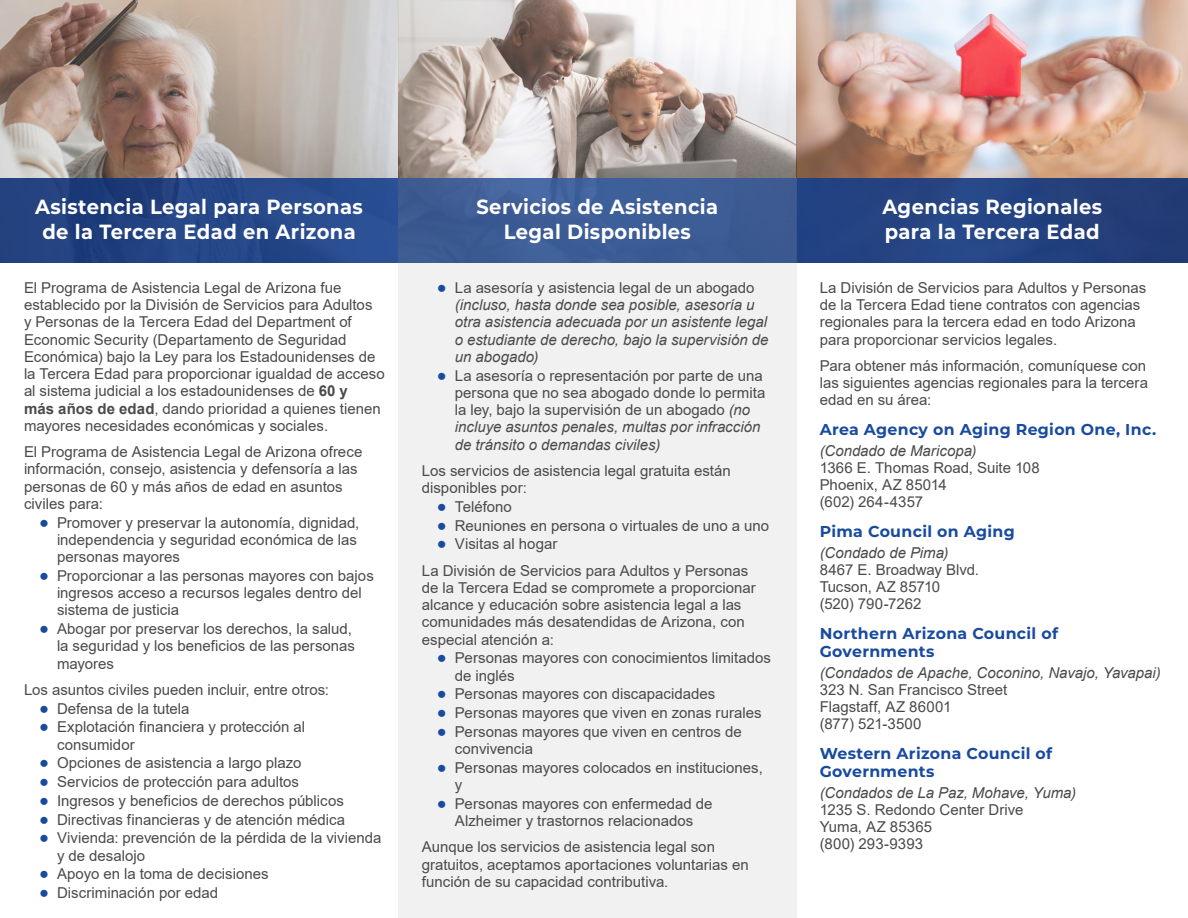
<style>
.page{position:relative;width:1188px;height:918px;background:#fff}
.page>*{position:absolute;margin:0;border:0;box-sizing:border-box;transform-origin:0 0}
.t1{font:700 20.4px/25.5px "Montserrat";letter-spacing:.02em;color:#fff;text-align:center;scale:.95 1}
.t2{font:700 15.75px/18px "Montserrat";letter-spacing:.02em;color:#184a9e}
.t3{font:15px/17.2px "Arial";color:#4a4a4d}
.t4{font:italic 15px/17.2px "Arial";color:#4a4a4d}
.s1{font-style:normal;font-size:16.5px;color:#184a9e}
.s2{font-style:normal}
.s3{font-size:16.5px;color:#184a9e}
.s4{font-style:italic}
.s5{font-weight:700}
</style>
<div class="page">
<img style="left:0;top:0;width:1188px;height:263px">
<svg style="left:0;top:178px;width:1188px;height:84px;background:#244382"></svg>
<svg style="left:398px;top:178px;width:398px;height:740px;fill:#f1f1f1"></svg>
<h1 class="t1" style="left:35px;top:193px;width:346px">Asistencia Legal para Personas de la Tercera Edad en Arizona</h1>
<h1 class="t1" style="left:882px;top:193px;width:233px;text-align:left">Agencias Regionales para la Tercera Edad</h1>
<p class="t4" style="left:455px;top:279px;width:315px;text-indent:-18px"><span class="s1">●</span> <span class="s2">La asesoría y asistencia legal de un abogado </span>(incluso, hasta donde sea posible, asesoría u otra asistencia adecuada por un asistente legal o estudiante de derecho, bajo la supervisión de un abogado)</p>
<p class="t3" style="left:455px;top:367px;width:312px;text-indent:-18px"><span class="s3">●</span> La asesoría o representación por parte de una persona que no sea abogado donde lo permita la ley, bajo la supervisión de un abogado <span class="s4">(no incluye asuntos penales, multas por infracción de tránsito o demandas civiles)</span></p>
<p class="t3" style="left:422px;top:462px;width:311px">Los servicios de asistencia legal gratuita están disponibles por:</p>
<p class="t3" style="left:437px;top:498px;width:77px"><span class="s3">●</span> Teléfono</p>
<p class="t3" style="left:437px;top:517px;width:334px"><span class="s3">●</span> Reuniones en persona o virtuales de uno a uno</p>
<p class="t3" style="left:422px;top:531px;width:328px;line-height:26.2px;text-indent:15px"><span class="s3">●</span> Visitas al hogar<br>La División de Servicios para Adultos y Personas</p>
<p class="t3" style="left:422px;top:579px;width:335px">de la Tercera Edad se compromete a proporcionar alcance y educación sobre asistencia legal a las comunidades más desatendidas de Arizona, con especial atención a:</p>
<p class="t3" style="left:455px;top:649px;width:318px;text-indent:-18px"><span class="s3">●</span> Personas mayores con conocimientos limitados de inglés</p>
<p class="t3" style="left:437px;top:685px;width:280px"><span class="s3">●</span> Personas mayores con discapacidades</p>
<p class="t3" style="left:437px;top:704px;width:326px"><span class="s3">●</span> Personas mayores que viven en zonas rurales</p>
<p class="t3" style="left:455px;top:723px;width:288px;text-indent:-18px"><span class="s3">●</span> Personas mayores que viven en centros de convivencia</p>
<p class="t3" style="left:455px;top:759px;width:310px;text-indent:-18px"><span class="s3">●</span> Personas mayores colocados en instituciones, y</p>
<p class="t3" style="left:437px;top:795px;width:277px;text-align:center"><span class="s3">●</span> Personas mayores con enfermedad de<br>Alzheimer y trastornos relacionados</p>
<p class="t3" style="left:422px;top:838px;width:328px">Aunque los servicios de asistencia legal son gratuitos, aceptamos aportaciones voluntarias en función de su capacidad contributiva.</p>
<h1 class="t1" style="left:476px;top:193px;width:256px">Servicios de Asistencia<br>Legal Disponibles</h1>
<p class="t3" style="left:820px;top:279px;width:328px">La División de Servicios para Adultos y Personas de la Tercera Edad tiene contratos con agencias regionales para la tercera edad en todo Arizona para proporcionar servicios legales.</p>
<p class="t3" style="left:820px;top:357px;width:330px">Para obtener más información, comuníquese con las siguientes agencias regionales para la tercera edad en su área:</p>
<p class="t2" style="left:820px;top:420px;width:338px">Area Agency on Aging Region One, Inc.</p>
<p class="t4" style="left:820px;top:442px;width:158px">(Condado de Maricopa)</p>
<p class="t3" style="left:820px;top:459px;width:222px">1366 E. Thomas Road, Suite 108<br>Phoenix, AZ 85014<br>(602) 264-4357</p>
<p class="t2" style="left:820px;top:522px;width:197px">Pima Council on Aging</p>
<p class="t4" style="left:820px;top:544px;width:130px">(Condado de Pima)</p>
<p class="t3" style="left:820px;top:561px;width:161px">8467 E. Broadway Blvd.<br>Tucson, AZ 85710<br>(520) 790-7262</p>
<p class="t2" style="left:820px;top:624px;width:240px">Northern Arizona Council of<br>Governments</p>
<p class="t4" style="left:820px;top:664px;width:343px">(Condados de Apache, Coconino, Navajo, Yavapai)</p>
<p class="t3" style="left:820px;top:681px;width:189px">323 N. San Francisco Street<br>Flagstaff, AZ 86001<br>(877) 521-3500</p>
<p class="t2" style="left:820px;top:744px;width:234px">Western Arizona Council of<br>Governments</p>
<p class="t4" style="left:820px;top:784px;width:258px">(Condados de La Paz, Mohave, Yuma)</p>
<p class="t3" style="left:820px;top:801px;width:205px">1235 S. Redondo Center Drive<br>Yuma, AZ 85365<br>(800) 293-9393</p>
<p class="t3" style="left:24px;top:279px;width:362px">El Programa de Asistencia Legal de Arizona fue establecido por la División de Servicios para Adultos<br>y Personas de la Tercera Edad del Department of Economic Security (Departamento de Seguridad Económica) bajo la Ley para los Estadounidenses de la Tercera Edad para proporcionar igualdad de acceso al sistema judicial a los estadounidenses de <span class="s5">60 y<br>más años de edad</span>, dando prioridad a quienes tienen mayores necesidades económicas y sociales.</p>
<p class="t3" style="left:24px;top:443px;width:340px">El Programa de Asistencia Legal de Arizona ofrece información, consejo, asistencia y defensoría a las personas de 60 y más años de edad en asuntos civiles para:</p>
<p class="t3" style="left:57px;top:514px;width:304px;text-indent:-18px"><span class="s3">●</span> Promover y preservar la autonomía, dignidad, independencia y seguridad económica de las personas mayores</p>
<p class="t3" style="left:57px;top:567px;width:318px;text-indent:-18px"><span class="s3">●</span> Proporcionar a las personas mayores con bajos ingresos acceso a recursos legales dentro del sistema de justicia</p>
<p class="t3" style="left:57px;top:620px;width:300px;text-indent:-18px"><span class="s3">●</span> Abogar por preservar los derechos, la salud, la seguridad y los beneficios de las personas mayores</p>
<p class="t3" style="left:24px;top:681px;width:307px">Los asuntos civiles pueden incluir, entre otros:</p>
<p class="t3" style="left:39px;top:700px;width:152px"><span class="s3">●</span> Defensa de la tutela</p>
<p class="t3" style="left:57px;top:718px;width:250px;text-indent:-18px"><span class="s3">●</span> Explotación financiera y protección al consumidor</p>
<p class="t3" style="left:39px;top:754px;width:264px"><span class="s3">●</span> Opciones de asistencia a largo plazo</p>
<p class="t3" style="left:39px;top:773px;width:261px"><span class="s3">●</span> Servicios de protección para adultos</p>
<p class="t3" style="left:39px;top:792px;width:306px"><span class="s3">●</span> Ingresos y beneficios de derechos públicos</p>
<p class="t3" style="left:39px;top:811px;width:308px"><span class="s3">●</span> Directivas financieras y de atención médica</p>
<p class="t3" style="left:57px;top:829px;width:326px;text-indent:-18px"><span class="s3">●</span> Vivienda: prevención de la pérdida de la vivienda y de desalojo</p>
<p class="t3" style="left:39px;top:865px;width:231px"><span class="s3">●</span> Apoyo en la toma de decisiones</p>
<p class="t3" style="left:39px;top:884px;width:181px"><span class="s3">●</span> Discriminación por edad</p>
</div>
